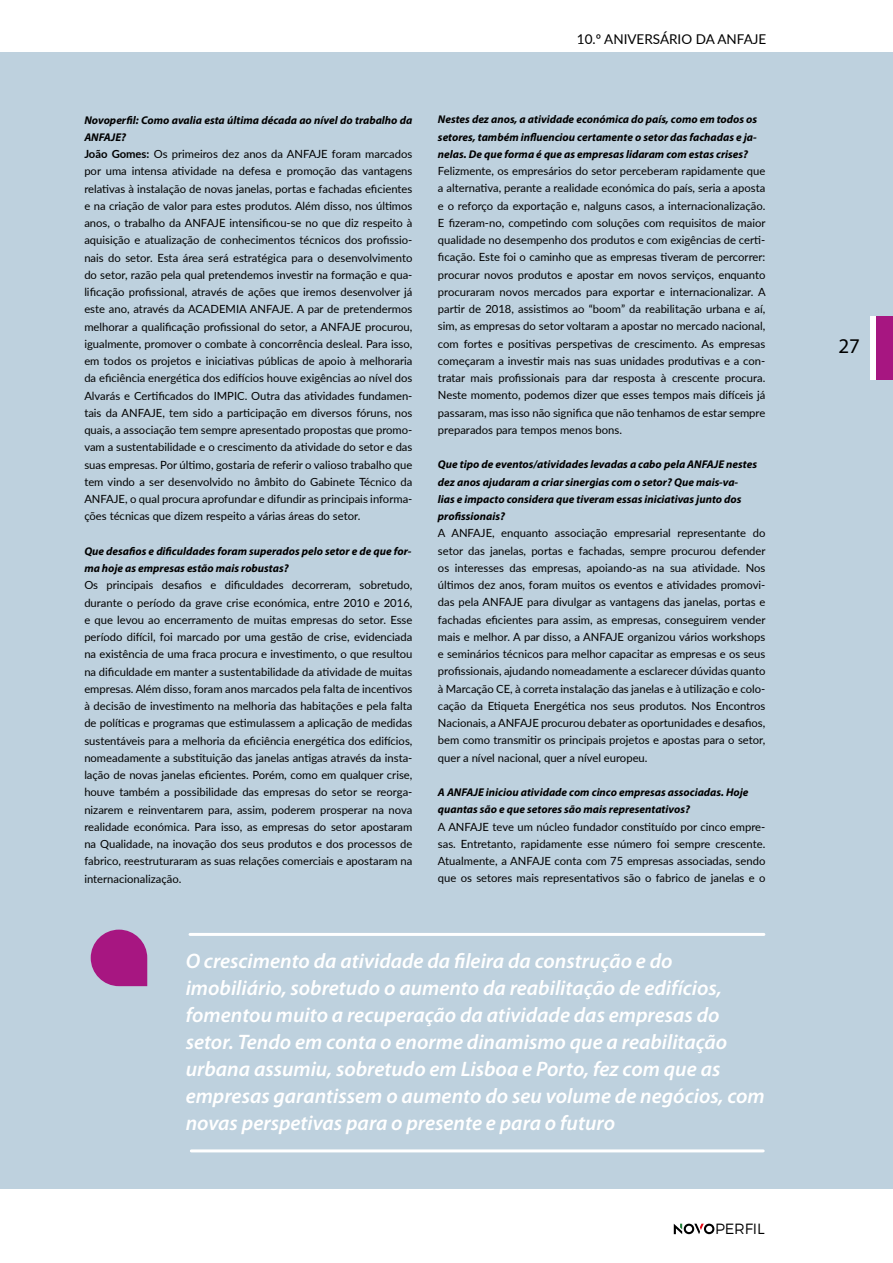
<style>
.page{position:relative;width:893px;height:1263px;background:#fff}
.page>*{position:absolute;margin:0;border:0;box-sizing:border-box;transform-origin:0 0}
.t1{font:italic 600 21px/27px "Myriad Pro";color:#fff}
.t2{font:21px "Myriad Pro";color:#000}
.t3{font:300 14.85px "Montserrat";letter-spacing:-.01em;color:#000}
.t4{font:13.5px "Lato";color:#000}
.t5{font:11.25px/17.2px "Lato";color:#000;text-align:justify}
.t6{font:italic 700 11.25px/17.2px "Myriad Pro";color:#000}
.s1{font-weight:700}
</style>
<div class="page">
<div style="left:0;top:52px;width:893px;height:1136px;background:#bed1de"></div>
<div style="left:870px;top:316px;width:6px;height:63px;background:#fff"></div>
<div style="left:876px;top:316px;width:17px;height:63px;background:#a71681"></div>
<svg style="left:674px;top:1224px;width:40px;height:10px"></svg>
<svg style="left:91px;top:929px;width:56px;height:57px;background:#aa3490"></svg>
<hr style="left:190px;top:933px;width:574px;height:3px;background:#fff">
<hr style="left:191px;top:1149px;width:572px;height:3px;background:#fff">
<p class="t4" style="left:577px;top:29px;width:191px">10.º ANIVERSÁRIO DA ANFAJE</p>
<p class="t6" style="left:84px;top:111px;width:330px">Novoperfil: Como avalia esta última década ao nível do trabalho da<br>ANFAJE?</p>
<p class="t5" style="left:84px;top:145px;width:330px"><span class="s1">João Gomes:</span> Os primeiros dez anos da ANFAJE foram marcados por uma intensa atividade na defesa e promoção das vantagens relativas à instalação de novas janelas, portas e fachadas eficientes e na criação de valor para estes produtos. Além disso, nos últimos anos, o trabalho da ANFAJE intensificou-se no que diz respeito à aquisição e atualização de conhecimentos técnicos dos profissio&shy;nais do setor. Esta área será estratégica para o desenvolvimento do setor, razão pela qual pretendemos investir na formação e qua&shy;lificação profissional, através de ações que iremos desenvolver já este ano, através da ACADEMIA ANFAJE. A par de pretendermos melhorar a qualificação profissional do setor, a ANFAJE procurou, igualmente, promover o combate à concorrência desleal. Para isso, em todos os projetos e iniciativas públicas de apoio à melhoraria da eficiência energética dos edifícios houve exigências ao nível dos Alvarás e Certificados do IMPIC. Outra das atividades fundamen&shy;tais da ANFAJE, tem sido a participação em diversos fóruns, nos quais, a associação tem sempre apresentado propostas que promo&shy;vam a sustentabilidade e o crescimento da atividade do setor e das suas empresas. Por último, gostaria de referir o valioso trabalho que tem vindo a ser desenvolvido no âmbito do Gabinete Técnico da ANFAJE, o qual procura aprofundar e difundir as principais informa&shy;ções técnicas que dizem respeito a várias áreas do setor.</p>
<p class="t6" style="left:84px;top:542px;width:329px">Que desafios e dificuldades foram superados pelo setor e de que for&shy;ma hoje as empresas estão mais robustas?</p>
<p class="t5" style="left:84px;top:576px;width:330px">Os principais desafios e dificuldades decorreram, sobretudo, durante o período da grave crise económica, entre 2010 e 2016, e que levou ao encerramento de muitas empresas do setor. Esse período difícil, foi marcado por uma gestão de crise, evidenciada na existência de uma fraca procura e investimento, o que resultou na dificuldade em manter a sustentabilidade da atividade de muitas empresas. Além disso, foram anos marcados pela falta de incentivos à decisão de investimento na melhoria das habitações e pela falta de políticas e programas que estimulassem a aplicação de medidas sustentáveis para a melhoria da eficiência energética dos edifícios, nomeadamente a substituição das janelas antigas através da insta&shy;lação de novas janelas eficientes. Porém, como em qualquer crise, houve também a possibilidade das empresas do setor se reorga&shy;nizarem e reinventarem para, assim, poderem prosperar na nova realidade económica. Para isso, as empresas do setor apostaram na Qualidade, na inovação dos seus produtos e dos processos de fabrico, reestruturaram as suas relações comerciais e apostaram na internacionalização.</p>
<p class="t6" style="left:438px;top:111px;width:321px;text-align:justify">Nestes dez anos, a atividade económica do país, como em todos os setores, também influenciou certamente o setor das fachadas e ja&shy;nelas. De que forma é que as empresas lidaram com estas crises?</p>
<p class="t5" style="left:438px;top:162px;width:329px">Felizmente, os empresários do setor perceberam rapidamente que a alternativa, perante a realidade económica do país, seria a aposta e o reforço da exportação e, nalguns casos, a internacionalização.<br>E fizeram-no, competindo com soluções com requisitos de maior qualidade no desempenho dos produtos e com exigências de certi&shy;ficação. Este foi o caminho que as empresas tiveram de percorrer: procurar novos produtos e apostar em novos serviços, enquanto procuraram novos mercados para exportar e internacionalizar. A partir de 2018, assistimos ao “boom” da reabilitação urbana e aí, sim, as empresas do setor voltaram a apostar no mercado nacional, com fortes e positivas perspetivas de crescimento. As empresas começaram a investir mais nas suas unidades produtivas e a con&shy;tratar mais profissionais para dar resposta à crescente procura.<br>Neste momento, podemos dizer que esses tempos mais difíceis já passaram, mas isso não significa que não tenhamos de estar sempre preparados para tempos menos bons.</p>
<p class="t6" style="left:438px;top:456px;width:321px">Que tipo de eventos/atividades levadas a cabo pela ANFAJE nestes dez anos ajudaram a criar sinergias com o setor? Que mais-va&shy;lias e impacto considera que tiveram essas iniciativas junto dos profissionais?</p>
<p class="t5" style="left:438px;top:524px;width:329px">A ANFAJE, enquanto associação empresarial representante do setor das janelas, portas e fachadas, sempre procurou defender os interesses das empresas, apoiando-as na sua atividade. Nos últimos dez anos, foram muitos os eventos e atividades promovi&shy;das pela ANFAJE para divulgar as vantagens das janelas, portas e fachadas eficientes para assim, as empresas, conseguirem vender mais e melhor. A par disso, a ANFAJE organizou vários workshops e seminários técnicos para melhor capacitar as empresas e os seus profissionais, ajudando nomeadamente a esclarecer dúvidas quanto à Marcação CE, à correta instalação das janelas e à utilização e colo&shy;cação da Etiqueta Energética nos seus produtos. Nos Encontros Nacionais, a ANFAJE procurou debater as oportunidades e desafios, bem como transmitir os principais projetos e apostas para o setor, quer a nível nacional, quer a nível europeu.</p>
<p class="t6" style="left:438px;top:783px;width:312px">A ANFAJE iniciou atividade com cinco empresas associadas. Hoje quantas são e que setores são mais representativos?</p>
<p class="t5" style="left:438px;top:817px;width:329px">A ANFAJE teve um núcleo fundador constituído por cinco empre&shy;sas. Entretanto, rapidamente esse número foi sempre crescente.<br>Atualmente, a ANFAJE conta com 75 empresas associadas, sendo que os setores mais representativos são o fabrico de janelas e o</p>
<p class="t1" style="left:186px;top:946px;width:581px">O crescimento da atividade da fileira da construção e do imobiliário, sobretudo o aumento da reabilitação de edifícios, fomentou muito a recuperação da atividade das empresas do setor. Tendo em conta o enorme dinamismo que a reabilitação urbana assumiu, sobretudo em Lisboa e Porto, fez com que as empresas garantissem o aumento do seu volume de negócios, com novas perspetivas para o presente e para o futuro</p>
<h2 class="t3" style="left:715px;top:1220px;width:51px">PERFIL</h2>
<h1 class="t2" style="left:838px;top:333px;width:23px">27</h1>
</div>
